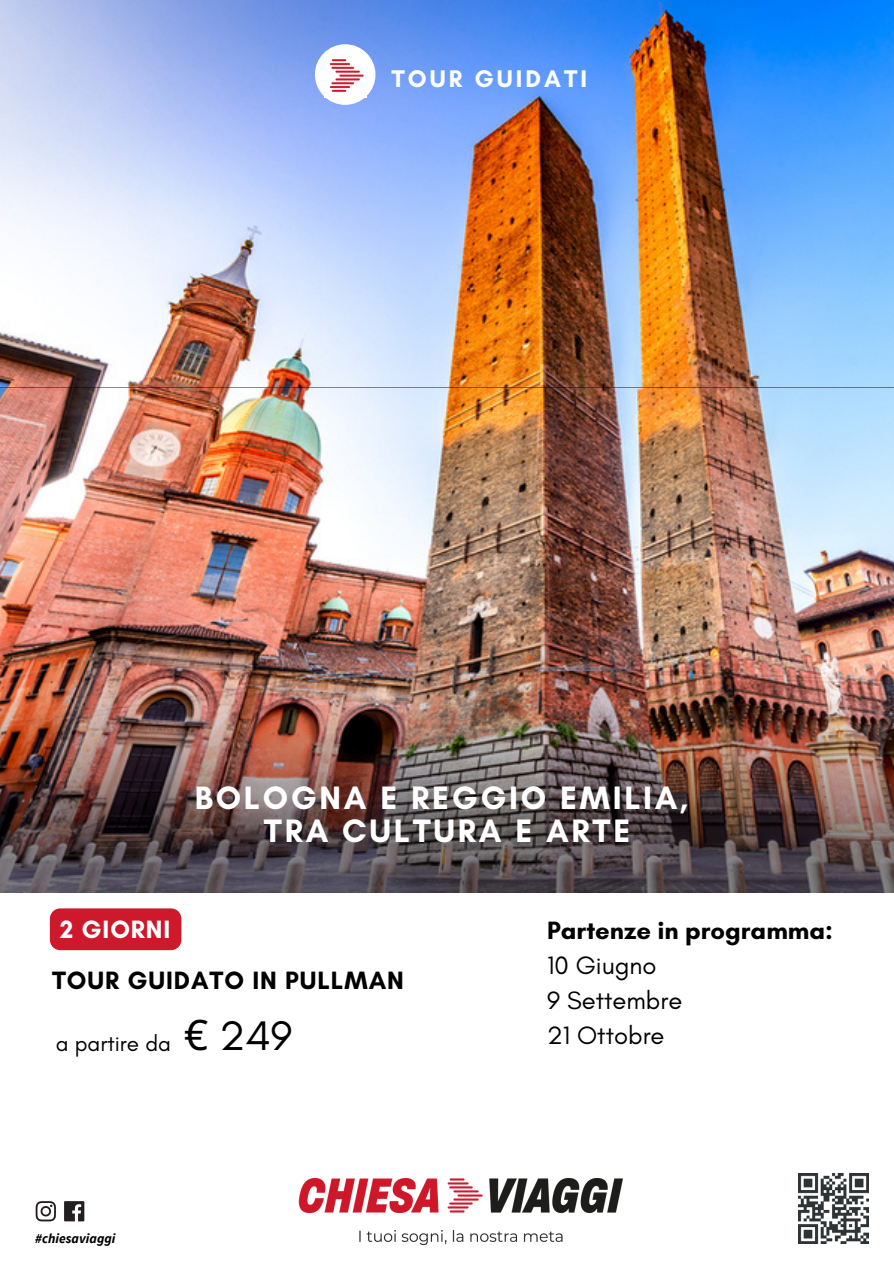
<style>
.page{position:relative;width:894px;height:1264px;background:#fff}
.page>*{position:absolute;margin:0;border:0;box-sizing:border-box;transform-origin:0 0}
.t1{font:42px "Glacial Indifference";color:#000}
.t2{font:700 33px/32.7px "Glacial Indifference";letter-spacing:.085em;color:#fff;text-align:center}
.t3{font:25.5px/35px "Glacial Indifference";color:#000}
.t4{font:700 25.5px "Glacial Indifference";letter-spacing:.02em;color:#000}
.t5{font:700 25.5px "Glacial Indifference";color:#000}
.t6{font:700 25.5px "Glacial Indifference";letter-spacing:.035em;color:#fff}
.t7{font:700 24.6px "Glacial Indifference";letter-spacing:.125em;color:#fff}
.t8{font:22.5px "Glacial Indifference";color:#000}
.t9{font:italic 700 13.5px "Source Sans Pro";letter-spacing:.005em;color:#000}
.s1{font-family:"Noto Sans"}
</style>
<div class="page">
<img style="left:0;top:0;width:893px;height:388px">
<img style="left:0;top:388px;width:893px;height:504px">
<div style="left:315px;top:44px;width:60px;height:61px;background:#fff;border-radius:50%"></div>
<img style="left:330px;top:59px;width:37px;height:38px">
<img style="left:298px;top:1178px;width:324px;height:65px">
<img style="left:798px;top:1173px;width:69px;height:70px">
<img style="left:35px;top:1201px;width:50px;height:21px">
<div style="left:50px;top:908px;width:131px;height:42px;background:#ce192c"></div>
<p class="t7" style="left:391px;top:63px;width:197px">TOUR GUIDATI</p>
<p class="t2" style="left:195px;top:781px;width:495px">BOLOGNA E REGGIO EMILIA,<br>TRA CULTURA E ARTE</p>
<p class="t6" style="left:60px;top:914px;width:112px">2 GIORNI</p>
<p class="t4" style="left:52px;top:964px;width:353px">TOUR GUIDATO IN PULLMAN</p>
<p class="t5" style="left:547px;top:914px;width:287px">Partenze in programma:</p>
<p class="t3" style="left:547px;top:947px;width:137px">10 Giugno<br>9 Settembre</p>
<p class="t8" style="left:56px;top:1029px;width:117px">a partire da</p>
<p class="t1" style="left:184px;top:1009px;width:110px"><span class="s1">€</span> 249</p>
<p class="t3" style="left:547px;top:1017px;width:119px">21 Ottobre</p>
<p class="t9" style="left:35px;top:1229px;width:82px">#chiesaviaggi</p>
</div>
